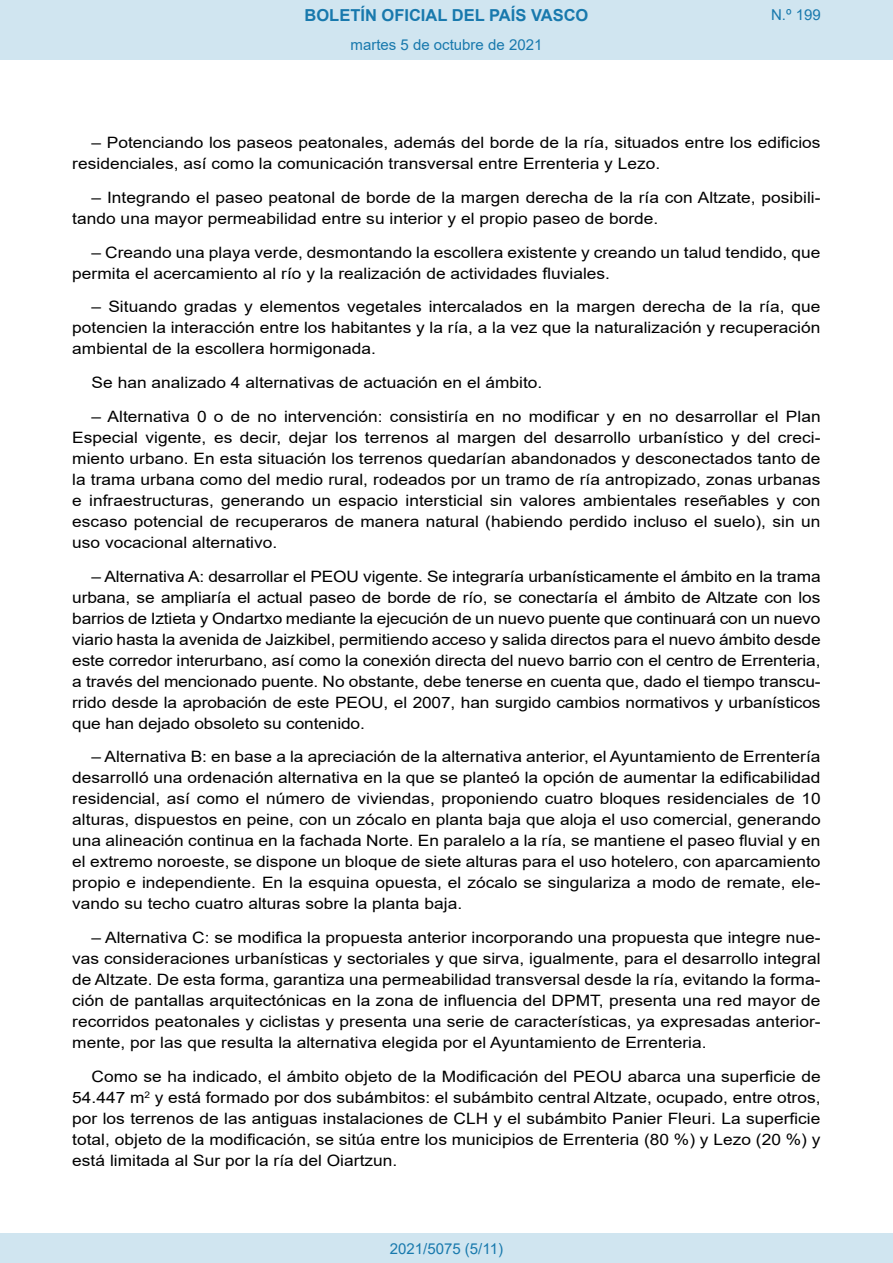
<style>
.page{position:relative;width:893px;height:1263px;background:#fff}
.page>*{position:absolute;margin:0;border:0;box-sizing:border-box;transform-origin:0 0}
.t1{font:700 16.5px "Arial";color:#1879ad}
.BOPVDetalle{font:15.6px/21px "Arial";color:#000;text-align:justify;scale:1.11 1}
.Paginacion_Centro{font:15px "Arial";color:#1879ad}
</style>
<div class="page">
<div style="left:0;top:0;width:893px;height:60px;background:#d0e5f0"></div>
<div style="left:0;top:1233px;width:893px;height:30px;background:#d0e5f0"></div>
<p class="t1" style="left:305px;top:3px;width:285px">BOLETÍN OFICIAL DEL PAÍS VASCO</p>
<p class="Paginacion_Centro" style="left:351px;top:35px;width:193px">martes 5 de octubre de 2021</p>
<p class="Paginacion_Centro" style="left:771px;top:5px;width:51px">N.º 199</p>
<p class="BOPVDetalle" style="left:72px;top:132px;width:676px;text-indent:19px">– Potenciando los paseos peatonales, además del borde de la ría, situados entre los edificios residenciales, así como la comunicación transversal entre Errenteria y Lezo.</p>
<p class="BOPVDetalle" style="left:72px;top:187px;width:676px;text-indent:19px">– Integrando el paseo peatonal de borde de la margen derecha de la ría con Altzate, posibili&shy;tando una mayor permeabilidad entre su interior y el propio paseo de borde.</p>
<p class="BOPVDetalle" style="left:72px;top:242px;width:675px;text-indent:19px">– Creando una playa verde, desmontando la escollera existente y creando un talud tendido, que permita el acercamiento al río y la realización de actividades fluviales.</p>
<p class="BOPVDetalle" style="left:72px;top:296px;width:676px;text-indent:19px">– Situando gradas y elementos vegetales intercalados en la margen derecha de la ría, que potencien la interacción entre los habitantes y la ría, a la vez que la naturalización y recuperación ambiental de la escollera hormigonada.</p>
<p class="BOPVDetalle" style="left:92px;top:372px;width:408px">Se han analizado 4 alternativas de actuación en el ámbito.</p>
<p class="BOPVDetalle" style="left:72px;top:406px;width:676px;text-indent:19px">– Alternativa 0 o de no intervención: consistiría en no modificar y en no desarrollar el Plan Especial vigente, es decir, dejar los terrenos al margen del desarrollo urbanístico y del creci&shy;miento urbano. En esta situación los terrenos quedarían abandonados y desconectados tanto de la trama urbana como del medio rural, rodeados por un tramo de ría antropizado, zonas urbanas e infraestructuras, generando un espacio intersticial sin valores ambientales reseñables y con escaso potencial de recuperaros de manera natural (habiendo perdido incluso el suelo), sin un uso vocacional alternativo.</p>
<p class="BOPVDetalle" style="left:72px;top:566px;width:676px;text-indent:19px">– Alternativa A: desarrollar el PEOU vigente. Se integraría urbanísticamente el ámbito en la trama urbana, se ampliaría el actual paseo de borde de río, se conectaría el ámbito de Altzate con los barrios de Iztieta y Ondartxo mediante la ejecución de un nuevo puente que continuará con un nuevo viario hasta la avenida de Jaizkibel, permitiendo acceso y salida directos para el nuevo ámbito desde este corredor interurbano, así como la conexión directa del nuevo barrio con el centro de Errenteria, a través del mencionado puente. No obstante, debe tenerse en cuenta que, dado el tiempo transcu&shy;rrido desde la aprobación de este PEOU, el 2007, han surgido cambios normativos y urbanísticos que han dejado obsoleto su contenido.</p>
<p class="BOPVDetalle" style="left:72px;top:746px;width:676px;text-indent:19px">– Alternativa B: en base a la apreciación de la alternativa anterior, el Ayuntamiento de Errentería desarrolló una ordenación alternativa en la que se planteó la opción de aumentar la edificabilidad residencial, así como el número de viviendas, proponiendo cuatro bloques residenciales de 10 alturas, dispuestos en peine, con un zócalo en planta baja que aloja el uso comercial, generando una alineación continua en la fachada Norte. En paralelo a la ría, se mantiene el paseo fluvial y en el extremo noroeste, se dispone un bloque de siete alturas para el uso hotelero, con aparcamiento propio e independiente. En la esquina opuesta, el zócalo se singulariza a modo de remate, ele&shy;vando su techo cuatro alturas sobre la planta baja.</p>
<p class="BOPVDetalle" style="left:72px;top:927px;width:676px;text-indent:19px">– Alternativa C: se modifica la propuesta anterior incorporando una propuesta que integre nue&shy;vas consideraciones urbanísticas y sectoriales y que sirva, igualmente, para el desarrollo integral de Altzate. De esta forma, garantiza una permeabilidad transversal desde la ría, evitando la forma&shy;ción de pantallas arquitectónicas en la zona de influencia del DPMT, presenta una red mayor de recorridos peatonales y ciclistas y presenta una serie de características, ya expresadas anterior&shy;mente, por las que resulta la alternativa elegida por el Ayuntamiento de Errenteria.</p>
<p class="BOPVDetalle" style="left:72px;top:1066px;width:676px;text-indent:19px">Como se ha indicado, el ámbito objeto de la Modificación del PEOU abarca una superficie de 54.447 m<sup>2</sup> y está formado por dos subámbitos: el subámbito central Altzate, ocupado, entre otros, por los terrenos de las antiguas instalaciones de CLH y el subámbito Panier Fleuri. La superficie total, objeto de la modificación, se sitúa entre los municipios de Errenteria (80 %) y Lezo (20 %) y está limitada al Sur por la ría del Oiartzun.</p>
<p class="Paginacion_Centro" style="left:390px;top:1238px;width:115px">2021/5075 (5/11)</p>
</div>
